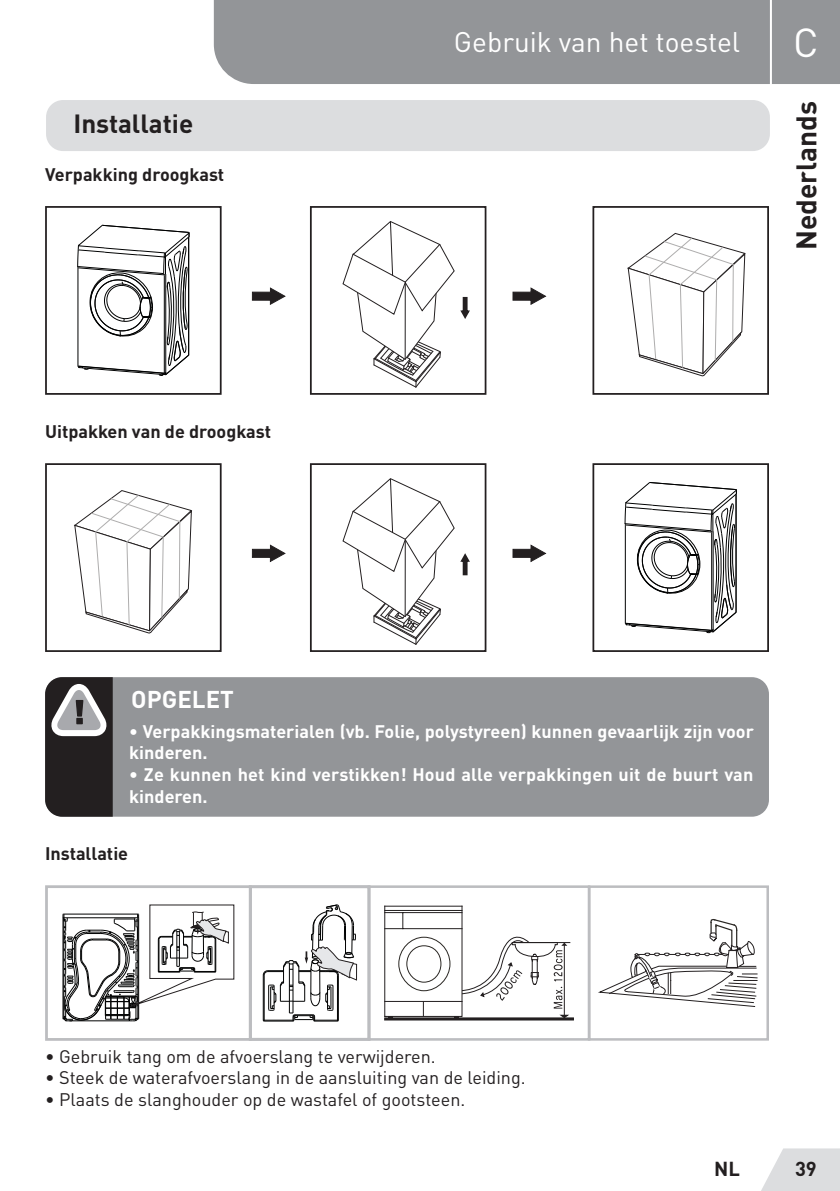
<style>
.page{position:relative;width:840px;height:1191px;background:#fff}
.page>*{position:absolute;margin:0;border:0;box-sizing:border-box;transform-origin:0 0}
.t1{font:40px "DIN Pro";color:#fff}
.t2{font:28px "DIN Pro";color:#fff}
.t3{font:700 28px "DIN Pro";color:#231f20}
.Sous-titre-NL{font:700 26px "DIN Pro";color:#231f20}
.Titre{font:700 24px "DIN Pro";color:#fff}
.t4{font:700 20px "DIN Pro";color:#231f20}
.texte_9pt{font:700 18px/21.6px "DIN Pro";color:#fff}
.Body{font:18px "DIN Pro";color:#231f20}
.Body-2{font:700 18px "DIN Pro";color:#231f20}
</style>
<div class="page">
<svg style="left:761px;top:1148px;width:78px;height:43px"></svg>
<div style="left:214px;top:0;width:625px;height:84px;background:#939598"></div>
<hr style="left:769px;top:0;width:2px;height:94px;background:#fff">
<div style="left:46px;top:100px;width:723px;height:51px;background:#dcdddf;border-radius:17px"></div>
<svg style="left:342px;top:221px;width:128px;height:167px"></svg>
<svg style="left:627px;top:233px;width:118px;height:143px"></svg>
<svg style="left:251px;top:287px;width:35px;height:18px"></svg>
<svg style="left:512px;top:287px;width:34px;height:18px"></svg>
<div style="left:45px;top:206px;width:176px;height:189px;border:2px solid #231f20"></div>
<div style="left:310px;top:206px;width:176px;height:189px;border:2px solid #231f20"></div>
<div style="left:592px;top:206px;width:176px;height:189px;border:2px solid #231f20"></div>
<svg style="left:77px;top:224px;width:113px;height:152px"></svg>
<div style="left:592px;top:463px;width:176px;height:189px;border:2px solid #231f20"></div>
<svg style="left:624px;top:482px;width:113px;height:151px"></svg>
<svg style="left:342px;top:478px;width:128px;height:167px"></svg>
<svg style="left:74px;top:490px;width:118px;height:143px"></svg>
<svg style="left:251px;top:544px;width:35px;height:18px"></svg>
<svg style="left:512px;top:544px;width:34px;height:18px"></svg>
<div style="left:45px;top:463px;width:176px;height:189px;border:2px solid #231f20"></div>
<div style="left:310px;top:463px;width:176px;height:189px;border:2px solid #231f20"></div>
<div style="left:45px;top:677px;width:723px;height:139px;background:#939598;border-radius:17px"></div>
<svg style="left:45px;top:677px;width:68px;height:139px"></svg>
<svg style="left:263px;top:904px;width:94px;height:117px"></svg>
<svg style="left:598px;top:919px;width:159px;height:88px"></svg>
<div style="left:384px;top:1017px;width:189px;height:3px;border:1px solid #231f20"></div>
<svg style="left:384px;top:905px;width:187px;height:114px"></svg>
<div style="left:45px;top:885px;width:206px;height:155px;border:3px solid #bcbdc0"></div>
<div style="left:249px;top:885px;width:121px;height:156px;border:3px solid #bcbdc0"></div>
<div style="left:367px;top:885px;width:223px;height:155px;border:3px solid #bcbdc0"></div>
<div style="left:587px;top:885px;width:181px;height:155px;border:3px solid #bcbdc0"></div>
<svg style="left:62px;top:904px;width:172px;height:117px"></svg>
<p class="Sous-titre-NL" style="left:73px;top:101px;width:121px">Installatie</p>
<p class="Body-2" style="left:45px;top:159px;width:180px">Verpakking droogkast</p>
<p class="Body-2" style="left:45px;top:416px;width:227px">Uitpakken van de droogkast</p>
<h2 class="t2" style="left:453px;top:23px;width:287px">Gebruik van het toestel</h2>
<h1 class="t1" style="left:792px;top:15px;width:27px">C</h1>
<h2 class="t3" style="left:782px;top:250px;width:150px;rotate:-90deg">Nederlands</h2>
<p class="Titre" style="left:131px;top:679px;width:104px">OPGELET</p>
<p class="texte_9pt" style="left:129px;top:718px;width:625px">• Verpakkingsmaterialen (vb. Folie, polystyreen) kunnen gevaarlijk zijn voor kinderen.</p>
<p class="texte_9pt" style="left:129px;top:761px;width:625px">• Ze kunnen het kind verstikken! Houd alle verpakkingen uit de buurt van kinderen.</p>
<p class="Body-2" style="left:45px;top:838px;width:84px">Installatie</p>
<p class="Body" style="left:45px;top:1043px;width:392px">• Gebruik tang om de afvoerslang te verwijderen.</p>
<p class="Body" style="left:45px;top:1065px;width:482px">• Steek de waterafvoerslang in de aansluiting van de leiding.</p>
<p class="Body" style="left:45px;top:1087px;width:421px">• Plaats de slanghouder op de wastafel of gootsteen.</p>
<p class="t4" style="left:713px;top:1152px;width:27px">NL</p>
<p class="t4" style="left:794px;top:1152px;width:23px">39</p>
</div>
